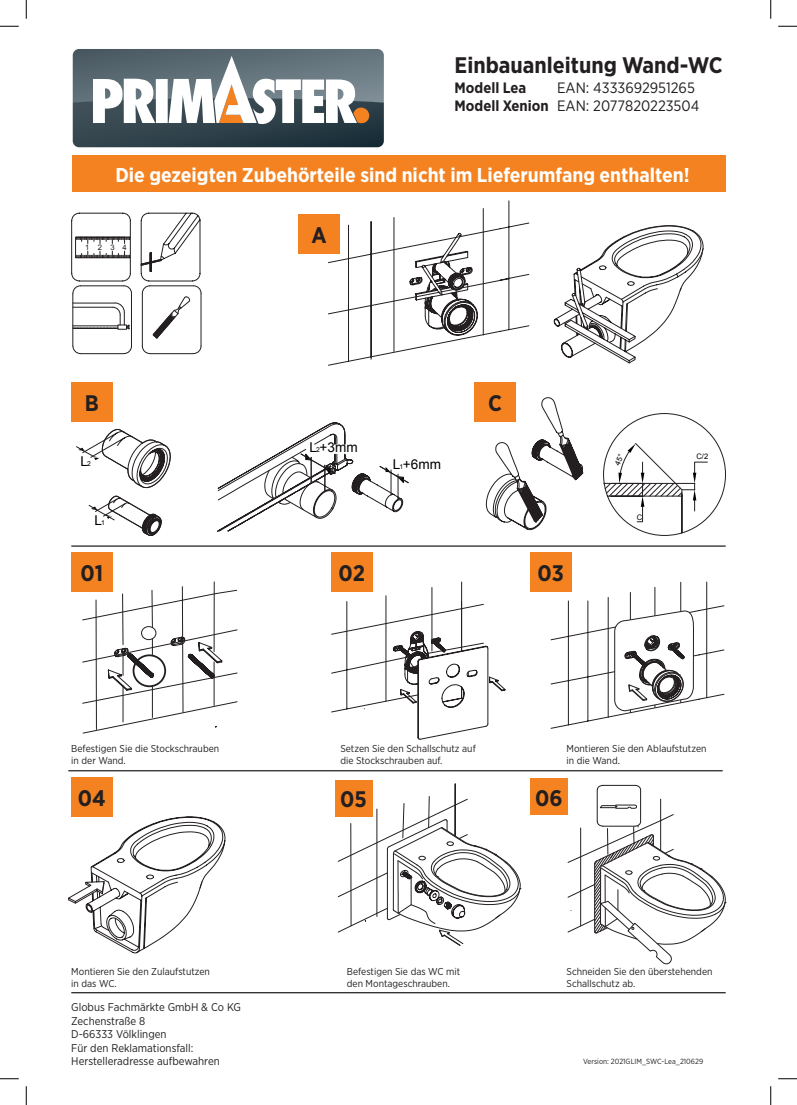
<style>
.page{position:relative;width:797px;height:1105px;background:#fff}
.page>*{position:absolute;margin:0;border:0;box-sizing:border-box;transform-origin:0 0}
.t1{font:700 22.5px "Gotham Narrow";color:#231f20}
.t2{font:700 20px "Gotham Narrow";color:#fff}
.t3{font:15px/18px "Gotham Narrow";color:#231f20;text-align:right}
.t4{font:700 15px "Gotham Narrow";color:#231f20}
.t5{font:13.5px "Arial";color:#000001}
.t6{font:11.25px/13.5px "Gotham Narrow";color:#231f20}
.t7{font:10px/12px "Gotham Narrow";color:#231f20}
.t8{font:7.62px "Arial";color:#000001}
.t9{font:7.62px "Arial";color:#231f20}
.t10{font:7.5px "Gotham Narrow";color:#231f20}
.s1{font-weight:700}
.s2{font-size:6.75px}
</style>
<div class="page">
<div style="left:72px;top:155px;width:653px;height:37px;background:#f58220"></div>
<svg style="left:72px;top:49px;width:312px;height:99px"></svg>
<hr style="left:214px;top:582px;width:1px;height:69px;background:#231f20">
<svg style="left:82px;top:586px;width:156px;height:148px"></svg>
<svg style="left:331px;top:581px;width:174px;height:159px"></svg>
<svg style="left:68px;top:816px;width:158px;height:138px"></svg>
<svg style="left:337px;top:783px;width:184px;height:211px"></svg>
<hr style="left:640px;top:790px;width:1px;height:32px;background:#231f20">
<hr style="left:597px;top:790px;width:1px;height:32px;background:#231f20">
<svg style="left:596px;top:785px;width:7px;height:5px"></svg>
<hr style="left:603px;top:785px;width:32px;height:1px;background:#231f20">
<svg style="left:634px;top:785px;width:7px;height:5px"></svg>
<hr style="left:660px;top:799px;width:1px;height:51px;background:#231f20">
<svg style="left:567px;top:804px;width:159px;height:160px"></svg>
<div style="left:71px;top:552px;width:41px;height:40px;background:#f58220"></div>
<div style="left:299px;top:214px;width:41px;height:40px;background:#f58220"></div>
<div style="left:71px;top:382px;width:41px;height:40px;background:#f58220"></div>
<div style="left:474px;top:382px;width:41px;height:40px;background:#f58220"></div>
<div style="left:530px;top:552px;width:41px;height:40px;background:#f58220"></div>
<div style="left:331px;top:552px;width:41px;height:40px;background:#f58220"></div>
<div style="left:71px;top:776px;width:41px;height:40px;background:#f58220"></div>
<div style="left:335px;top:780px;width:37px;height:36px;background:#f58220"></div>
<div style="left:530px;top:778px;width:37px;height:37px;background:#f58220"></div>
<svg style="left:550px;top:581px;width:174px;height:148px"></svg>
<hr style="left:71px;top:545px;width:654px;height:2px;background:#231f20">
<hr style="left:68px;top:770px;width:654px;height:1px;background:#231f20">
<hr style="left:71px;top:992px;width:654px;height:1px;background:#231f20">
<svg style="left:328px;top:200px;width:182px;height:166px"></svg>
<svg style="left:393px;top:208px;width:311px;height:156px"></svg>
<svg style="left:76px;top:422px;width:333px;height:114px"></svg>
<hr style="left:131px;top:293px;width:1px;height:53px;background:#231f20">
<hr style="left:80px;top:353px;width:44px;height:1px;background:#231f20">
<svg style="left:123px;top:346px;width:9px;height:8px"></svg>
<hr style="left:72px;top:293px;width:1px;height:53px;background:#231f20">
<svg style="left:72px;top:345px;width:9px;height:9px"></svg>
<hr style="left:201px;top:293px;width:1px;height:53px;background:#231f20">
<hr style="left:150px;top:353px;width:43px;height:1px;background:#231f20">
<svg style="left:193px;top:345px;width:9px;height:9px"></svg>
<hr style="left:142px;top:293px;width:1px;height:53px;background:#231f20">
<svg style="left:142px;top:345px;width:9px;height:9px"></svg>
<svg style="left:71px;top:212px;width:131px;height:127px"></svg>
<svg style="left:0;top:25px;width:19px;height:2px"></svg>
<svg style="left:778px;top:25px;width:19px;height:2px"></svg>
<svg style="left:0;top:1078px;width:19px;height:1px"></svg>
<svg style="left:778px;top:1078px;width:19px;height:1px"></svg>
<svg style="left:25px;top:0;width:2px;height:19px"></svg>
<svg style="left:25px;top:1086px;width:2px;height:19px"></svg>
<svg style="left:770px;top:0;width:1px;height:19px"></svg>
<svg style="left:770px;top:1086px;width:1px;height:19px"></svg>
<svg style="left:485px;top:397px;width:241px;height:139px"></svg>
<h1 class="t1" style="left:454px;top:50px;width:270px">Einbauanleitung Wand-WC</h1>
<h3 class="t4" style="left:454px;top:78px;width:73px">Modell Lea</h3>
<h3 class="t3" style="left:454px;top:79px;width:246px">EAN: 4333692951265<br><span class="s1">Modell Xenion</span> EAN: 2077820223504</h3>
<h2 class="t2" style="left:115px;top:162px;width:575px">Die gezeigten Zubehörteile sind nicht im Lieferumfang enthalten!</h2>
<p class="t9" style="left:85px;top:242px;width:43px">1234</p>
<h1 class="t1" style="left:311px;top:221px;width:17px">A</h1>
<h1 class="t1" style="left:85px;top:389px;width:16px">B</h1>
<h1 class="t1" style="left:488px;top:389px;width:15px">C</h1>
<h3 class="t5" style="left:80px;top:452px;width:12px">L<span class="s2">2</span></h3>
<h3 class="t5" style="left:94px;top:511px;width:12px">L<span class="s2">1</span></h3>
<h1 class="t1" style="left:80px;top:559px;width:24px">01</h1>
<h3 class="t5" style="left:309px;top:438px;width:50px">L<span class="s2">2</span>+3mm</h3>
<h3 class="t5" style="left:393px;top:455px;width:50px">L<span class="s2">1</span>+6mm</h3>
<h1 class="t1" style="left:338px;top:559px;width:28px">02</h1>
<h1 class="t1" style="left:537px;top:559px;width:28px">03</h1>
<p class="t8" style="left:637px;top:512px;width:7px">C</p>
<p class="t8" style="left:696px;top:451px;width:13px">C/2</p>
<p class="t7" style="left:71px;top:742px;width:149px">Befestigen Sie die Stockschrauben in der Wand.</p>
<p class="t7" style="left:340px;top:742px;width:137px">Setzen Sie den Schallschutz auf die Stockschrauben auf.</p>
<p class="t7" style="left:566px;top:742px;width:141px">Montieren Sie den Ablaufstutzen in die Wand.</p>
<h1 class="t1" style="left:78px;top:783px;width:29px">04</h1>
<h1 class="t1" style="left:340px;top:785px;width:28px">05</h1>
<h1 class="t1" style="left:535px;top:783px;width:29px">06</h1>
<p class="t7" style="left:71px;top:966px;width:140px">Montieren Sie den Zulaufstutzen in das WC.</p>
<p class="t6" style="left:71px;top:1000px;width:171px">Globus Fachmärkte GmbH &amp; Co KG<br>Zechenstraße 8<br>D-66333 Völklingen<br>Für den Reklamationsfall:<br>Herstelleradresse aufbewahren</p>
<p class="t7" style="left:347px;top:966px;width:115px">Befestigen Sie das WC mit den Montageschrauben.</p>
<p class="t7" style="left:566px;top:966px;width:147px">Schneiden Sie den überstehenden<br>Schallschutz ab.</p>
<p class="t10" style="left:583px;top:1056px;width:121px">Version: 2021GLIM_SWC-Lea_210629</p>
</div>
